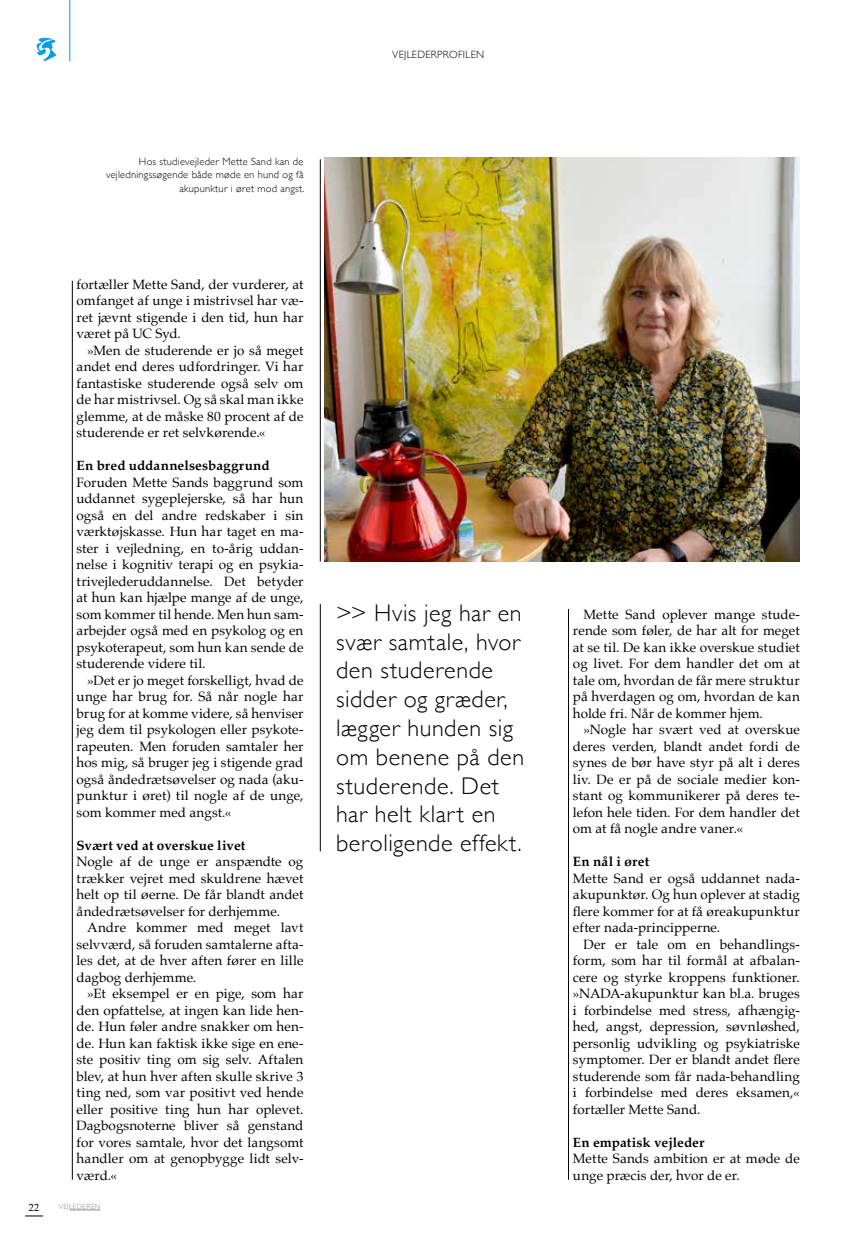
<style>
.page{position:relative;width:868px;height:1238px;background:#fff}
.page>*{position:absolute;margin:0;border:0;box-sizing:border-box;transform-origin:0 0}
.t1{font:300 24px/28.8px "Gill Sans";letter-spacing:.025em;color:#000}
.t2{font:13.5px/16.5px "Palatino";color:#000;text-align:justify}
.t3{font:700 13.5px "Palatino";letter-spacing:.01em;color:#000}
.t4{font:300 10.5px/13.5px "Gill Sans";letter-spacing:.02em;color:#000;text-align:right}
.t5{font:10.5px "Palatino";color:#000;scale:.96 1}
.t6{font:300 7.5px "Gill Sans";letter-spacing:.055em;color:#878787;scale:.96 1}
</style>
<div class="page">
<img style="left:325px;top:157px;width:474px;height:404px">
<hr style="left:72px;top:281px;width:1px;height:898px;background:#000">
<hr style="left:320px;top:159px;width:1px;height:402px;background:#000">
<hr style="left:320px;top:604px;width:1px;height:247px;background:#000">
<hr style="left:568px;top:609px;width:1px;height:570px;background:#000">
<hr style="left:69px;top:0;width:1px;height:61px;background:#009fe3">
<svg style="left:36px;top:37px;width:20px;height:23px"></svg>
<svg style="left:25px;top:1215px;width:18px;height:1px"></svg>
<hr style="left:70px;top:1209px;width:30px;height:1px;background:#878787">
<p class="t4" style="left:392px;top:47px;width:94px">VEJLEDERPROFILEN</p>
<p class="t4" style="left:106px;top:154px;width:200px">Hos studievejleder Mette Sand kan de vejledningssøgende både møde en hund og få akupunktur i øret mod angst.</p>
<p class="t2" style="left:77px;top:275px;width:228px">fortæller Mette Sand, der vurderer, at omfanget af unge i mistrivsel har væ&shy;ret jævnt stigende i den tid, hun har været på UC Syd.</p>
<p class="t2" style="left:77px;top:341px;width:228px;text-indent:11px">»Men de studerende er jo så meget andet end deres udfordringer. Vi har fantastiske studerende også selv om de har mistrivsel. Og så skal man ikke glemme, at de måske 80 procent af de studerende er ret selvkørende.«</p>
<p class="t3" style="left:77px;top:454px;width:194px">En bred uddannelsesbaggrund</p>
<p class="t2" style="left:77px;top:473px;width:228px">Foruden Mette Sands baggrund som uddannet sygeplejerske, så har hun også en del andre redskaber i sin værktøjskasse. Hun har taget en ma&shy;ster i vejledning, en to-årig uddan&shy;nelse i kognitiv terapi og en psykia&shy;trivejlederuddannelse. Det betyder at hun kan hjælpe mange af de unge, som kommer til hende. Men hun sam&shy;arbejder også med en psykolog og en psykoterapeut, som hun kan sende de studerende videre til.</p>
<p class="t2" style="left:77px;top:671px;width:228px;text-indent:11px">»Det er jo meget forskelligt, hvad de unge har brug for. Så når nogle har brug for at komme videre, så henviser jeg dem til psykologen eller psykote&shy;rapeuten. Men foruden samtaler her hos mig, så bruger jeg i stigende grad også åndedrætsøvelser og nada (aku&shy;punktur i øret) til nogle af de unge, som kommer med angst.«</p>
<p class="t3" style="left:77px;top:833px;width:170px">Svært ved at overskue livet</p>
<p class="t2" style="left:77px;top:853px;width:228px">Nogle af de unge er anspændte og trækker vejret med skuldrene hævet helt op til øerne. De får blandt andet åndedrætsøvelser for derhjemme.</p>
<p class="t2" style="left:77px;top:919px;width:228px;text-indent:11px">Andre kommer med meget lavt selvværd, så foruden samtalerne afta&shy;les det, at de hver aften fører en lille dagbog derhjemme.</p>
<p class="t2" style="left:77px;top:985px;width:228px;text-indent:11px">»Et eksempel er en pige, som har den opfattelse, at ingen kan lide hen&shy;de. Hun føler andre snakker om hen&shy;de. Hun kan faktisk ikke sige en ene&shy;ste positiv ting om sig selv. Aftalen blev, at hun hver aften skulle skrive 3 ting ned, som var positivt ved hende eller positive ting hun har oplevet.<br>Dagbogsnoterne bliver så genstand for vores samtale, hvor det langsomt handler om at genopbygge lidt selv&shy;værd.«</p>
<p class="t5" style="left:29px;top:1198px;width:12px">22</p>
<p class="t6" style="left:59px;top:1200px;width:45px">VEJLEDEREN</p>
<h1 class="t1" style="left:336px;top:597px;width:189px">&gt;&gt; Hvis jeg har en svær samtale, hvor den studerende sidder og græder, lægger hunden sig om benene på den studerende. Det har helt klart en beroligende effekt.</h1>
<p class="t2" style="left:573px;top:605px;width:228px;text-indent:11px">Mette Sand oplever mange stude&shy;rende som føler, de har alt for meget at se til. De kan ikke overskue studiet og livet. For dem handler det om at tale om, hvordan de får mere struktur på hverdagen og om, hvordan de kan holde fri. Når de kommer hjem.</p>
<p class="t2" style="left:573px;top:721px;width:228px;text-indent:11px">»Nogle har svært ved at overskue deres verden, blandt andet fordi de synes de bør have styr på alt i deres liv. De er på de sociale medier kon&shy;stant og kommunikerer på deres te&shy;lefon hele tiden. For dem handler det om at få nogle andre vaner.«</p>
<p class="t3" style="left:573px;top:850px;width:78px">En nål i øret</p>
<p class="t2" style="left:573px;top:869px;width:228px">Mette Sand er også uddannet nada&shy;akupunktør. Og hun oplever at stadig flere kommer for at få øreakupunktur efter nada-principperne.</p>
<p class="t2" style="left:573px;top:935px;width:228px;text-indent:11px">Der er tale om en behandlings&shy;form, som har til formål at afbalan&shy;cere og styrke kroppens funktioner. »NADA-akupunktur kan bl.a. bruges i forbindelse med stress, afhængig&shy;hed, angst, depression, søvnløshed, personlig udvikling og psykiatriske symptomer. Der er blandt andet flere studerende som får nada-behandling i forbindelse med deres eksamen,« fortæller Mette Sand.</p>
<p class="t3" style="left:573px;top:1130px;width:133px">En empatisk vejleder</p>
<p class="t2" style="left:573px;top:1150px;width:228px">Mette Sands ambition er at møde de unge præcis der, hvor de er.</p>
</div>
